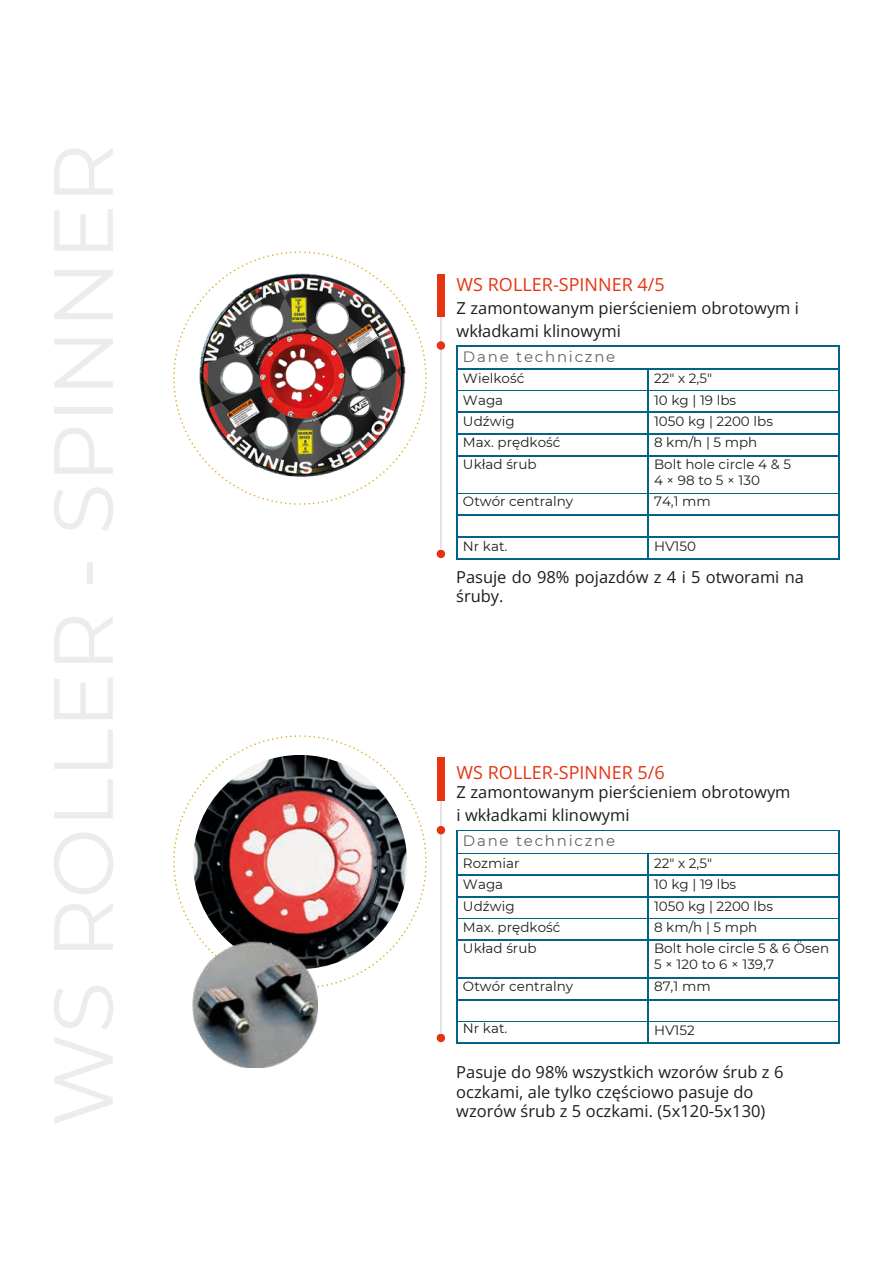
<style>
.page{position:relative;width:893px;height:1264px;background:#fff}
.page>*{position:absolute;margin:0;border:0;box-sizing:border-box;transform-origin:0 0}
.t1{font:18px "Open Sans";color:#e63312}
.t2{font:16.5px/19px "Open Sans";color:#1d1d1b}
.t3{font:15px "Montserrat";letter-spacing:.115em;color:#646363}
.t4{font:13.5px "Montserrat";color:#1d1d1b}
</style>
<div class="page">
<div style="left:436px;top:549px;width:9px;height:9px;background:#e63312;border-radius:50%"></div>
<hr style="left:440px;top:306px;width:1px;height:243px;background:#e3e3e3">
<div style="left:437px;top:274px;width:7px;height:42px;background:#e63312"></div>
<svg style="left:436px;top:341px;width:9px;height:9px"></svg>
<svg style="left:173px;top:251px;width:253px;height:254px"></svg>
<hr style="left:456px;top:345px;width:192px;height:1px;background:#016485">
<hr style="left:648px;top:345px;width:191px;height:1px;background:#016485">
<hr style="left:456px;top:368px;width:192px;height:1px;background:#016485">
<hr style="left:648px;top:368px;width:191px;height:1px;background:#016485">
<hr style="left:456px;top:390px;width:192px;height:1px;background:#016485">
<hr style="left:648px;top:390px;width:191px;height:1px;background:#016485">
<hr style="left:456px;top:412px;width:192px;height:1px;background:#016485">
<hr style="left:648px;top:412px;width:191px;height:1px;background:#016485">
<hr style="left:456px;top:433px;width:192px;height:1px;background:#016485">
<svg style="left:456px;top:346px;width:1px;height:109px"></svg>
<hr style="left:648px;top:433px;width:191px;height:1px;background:#016485">
<svg style="left:647px;top:369px;width:1px;height:86px"></svg>
<svg style="left:838px;top:346px;width:1px;height:109px"></svg>
<hr style="left:456px;top:455px;width:192px;height:1px;background:#016485">
<hr style="left:456px;top:456px;width:1px;height:37px;background:#016485">
<hr style="left:648px;top:455px;width:191px;height:1px;background:#016485">
<hr style="left:647px;top:456px;width:1px;height:37px;background:#016485">
<hr style="left:838px;top:456px;width:1px;height:37px;background:#016485">
<hr style="left:456px;top:493px;width:192px;height:1px;background:#016485">
<hr style="left:648px;top:493px;width:191px;height:1px;background:#016485">
<hr style="left:456px;top:515px;width:192px;height:1px;background:#016485">
<hr style="left:648px;top:515px;width:191px;height:1px;background:#016485">
<hr style="left:456px;top:536px;width:192px;height:1px;background:#016485">
<svg style="left:456px;top:494px;width:1px;height:64px"></svg>
<hr style="left:648px;top:536px;width:191px;height:1px;background:#016485">
<svg style="left:647px;top:494px;width:1px;height:64px"></svg>
<svg style="left:838px;top:494px;width:1px;height:64px"></svg>
<hr style="left:456px;top:558px;width:192px;height:1px;background:#016485">
<hr style="left:648px;top:558px;width:191px;height:1px;background:#016485">
<div style="left:436px;top:1033px;width:9px;height:9px;background:#e63312;border-radius:50%"></div>
<hr style="left:440px;top:790px;width:1px;height:243px;background:#e3e3e3">
<div style="left:437px;top:758px;width:7px;height:42px;background:#e63312"></div>
<svg style="left:436px;top:825px;width:9px;height:9px"></svg>
<svg style="left:173px;top:735px;width:253px;height:253px"></svg>
<hr style="left:456px;top:830px;width:192px;height:1px;background:#016485">
<hr style="left:648px;top:830px;width:191px;height:1px;background:#016485">
<hr style="left:456px;top:853px;width:192px;height:1px;background:#016485">
<hr style="left:648px;top:853px;width:191px;height:1px;background:#016485">
<hr style="left:456px;top:874px;width:192px;height:1px;background:#016485">
<hr style="left:648px;top:874px;width:191px;height:1px;background:#016485">
<hr style="left:456px;top:896px;width:192px;height:1px;background:#016485">
<hr style="left:648px;top:896px;width:191px;height:1px;background:#016485">
<hr style="left:456px;top:918px;width:192px;height:1px;background:#016485">
<svg style="left:456px;top:831px;width:1px;height:108px"></svg>
<hr style="left:648px;top:918px;width:191px;height:1px;background:#016485">
<svg style="left:647px;top:854px;width:1px;height:85px"></svg>
<svg style="left:838px;top:831px;width:1px;height:108px"></svg>
<hr style="left:456px;top:939px;width:192px;height:1px;background:#016485">
<hr style="left:456px;top:940px;width:1px;height:37px;background:#016485">
<hr style="left:648px;top:939px;width:191px;height:1px;background:#016485">
<hr style="left:647px;top:940px;width:1px;height:37px;background:#016485">
<hr style="left:838px;top:940px;width:1px;height:37px;background:#016485">
<hr style="left:456px;top:977px;width:192px;height:1px;background:#016485">
<hr style="left:648px;top:977px;width:191px;height:1px;background:#016485">
<hr style="left:456px;top:999px;width:192px;height:1px;background:#016485">
<hr style="left:648px;top:999px;width:191px;height:1px;background:#016485">
<hr style="left:456px;top:1021px;width:192px;height:1px;background:#016485">
<svg style="left:456px;top:978px;width:1px;height:64px"></svg>
<hr style="left:648px;top:1021px;width:191px;height:1px;background:#016485">
<svg style="left:647px;top:978px;width:1px;height:64px"></svg>
<svg style="left:838px;top:978px;width:1px;height:64px"></svg>
<hr style="left:456px;top:1042px;width:192px;height:1px;background:#016485">
<hr style="left:648px;top:1042px;width:191px;height:1px;background:#016485">
<img style="left:193px;top:270px;width:221px;height:211px">
<img style="left:193px;top:755px;width:214px;height:214px;border-radius:50%">
<img style="left:192px;top:941px;width:125px;height:126px">
<p class="t1" style="left:456px;top:272px;width:210px">WS ROLLER-SPINNER 4/5</p>
<p class="t2" style="left:456px;top:296px;width:344px;line-height:22.5px">Z zamontowanym pierścieniem obrotowym i wkładkami klinowymi</p>
<p class="t3" style="left:463px;top:347px;width:154px">Dane techniczne</p>
<p class="t4" style="left:463px;top:370px;width:63px">Wielkość</p>
<p class="t4" style="left:463px;top:391px;width:42px">Waga</p>
<p class="t4" style="left:463px;top:413px;width:53px">Udźwig</p>
<p class="t4" style="left:463px;top:434px;width:99px">Max. prędkość</p>
<p class="t4" style="left:463px;top:456px;width:75px">Układ śrub</p>
<p class="t4" style="left:463px;top:493px;width:112px">Otwór centralny</p>
<p class="t4" style="left:463px;top:537px;width:46px">Nr kat.</p>
<p class="t4" style="left:654px;top:370px;width:60px">22" x 2,5"</p>
<p class="t4" style="left:654px;top:391px;width:84px">10 kg | 19 lbs</p>
<p class="t4" style="left:654px;top:413px;width:120px">1050 kg | 2200 lbs</p>
<p class="t4" style="left:654px;top:434px;width:105px">8 km/h | 5 mph</p>
<p class="t4" style="left:654px;top:456px;width:138px">Bolt hole circle 4 &amp; 5</p>
<p class="t4" style="left:654px;top:471px;width:107px">4×98to5×130</p>
<p class="t4" style="left:654px;top:493px;width:58px">74,1 mm</p>
<p class="t4" style="left:654px;top:537px;width:43px">HV150</p>
<p class="t2" style="left:456px;top:567px;width:349px">Pasuje do 98% pojazdów z 4 i 5 otworami na śruby.</p>
<p class="t1" style="left:456px;top:760px;width:210px">WS ROLLER-SPINNER 5/6</p>
<p class="t2" style="left:456px;top:782px;width:335px">Z zamontowanym pierścieniem obrotowym</p>
<p class="t2" style="left:456px;top:804px;width:174px">i wkładkami klinowymi</p>
<p class="t3" style="left:463px;top:831px;width:154px">Dane techniczne</p>
<p class="t4" style="left:463px;top:854px;width:58px">Rozmiar</p>
<p class="t4" style="left:463px;top:876px;width:42px">Waga</p>
<p class="t4" style="left:463px;top:897px;width:53px">Udźwig</p>
<p class="t4" style="left:463px;top:919px;width:99px">Max. prędkość</p>
<p class="t4" style="left:463px;top:940px;width:75px">Układ śrub</p>
<p class="t4" style="left:463px;top:977px;width:112px">Otwór centralny</p>
<p class="t4" style="left:463px;top:1020px;width:46px">Nr kat.</p>
<p class="t4" style="left:654px;top:854px;width:60px">22" x 2,5"</p>
<p class="t4" style="left:654px;top:876px;width:84px">10 kg | 19 lbs</p>
<p class="t4" style="left:654px;top:897px;width:120px">1050 kg | 2200 lbs</p>
<p class="t4" style="left:654px;top:919px;width:105px">8 km/h | 5 mph</p>
<p class="t4" style="left:654px;top:940px;width:177px">Bolt hole circle 5 &amp; 6 Ösen</p>
<p class="t4" style="left:654px;top:956px;width:121px">5 × 120 to 6 × 139,7</p>
<p class="t4" style="left:654px;top:977px;width:58px">87,1 mm</p>
<p class="t4" style="left:654px;top:1022px;width:42px">HV152</p>
<p class="t2" style="left:456px;top:1062px;width:328px">Pasuje do 98% wszystkich wzorów śrub z 6 oczkami, ale tylko częściowo pasuje do wzorów śrub z 5 oczkami. (5x120-5x130)</p>
</div>
